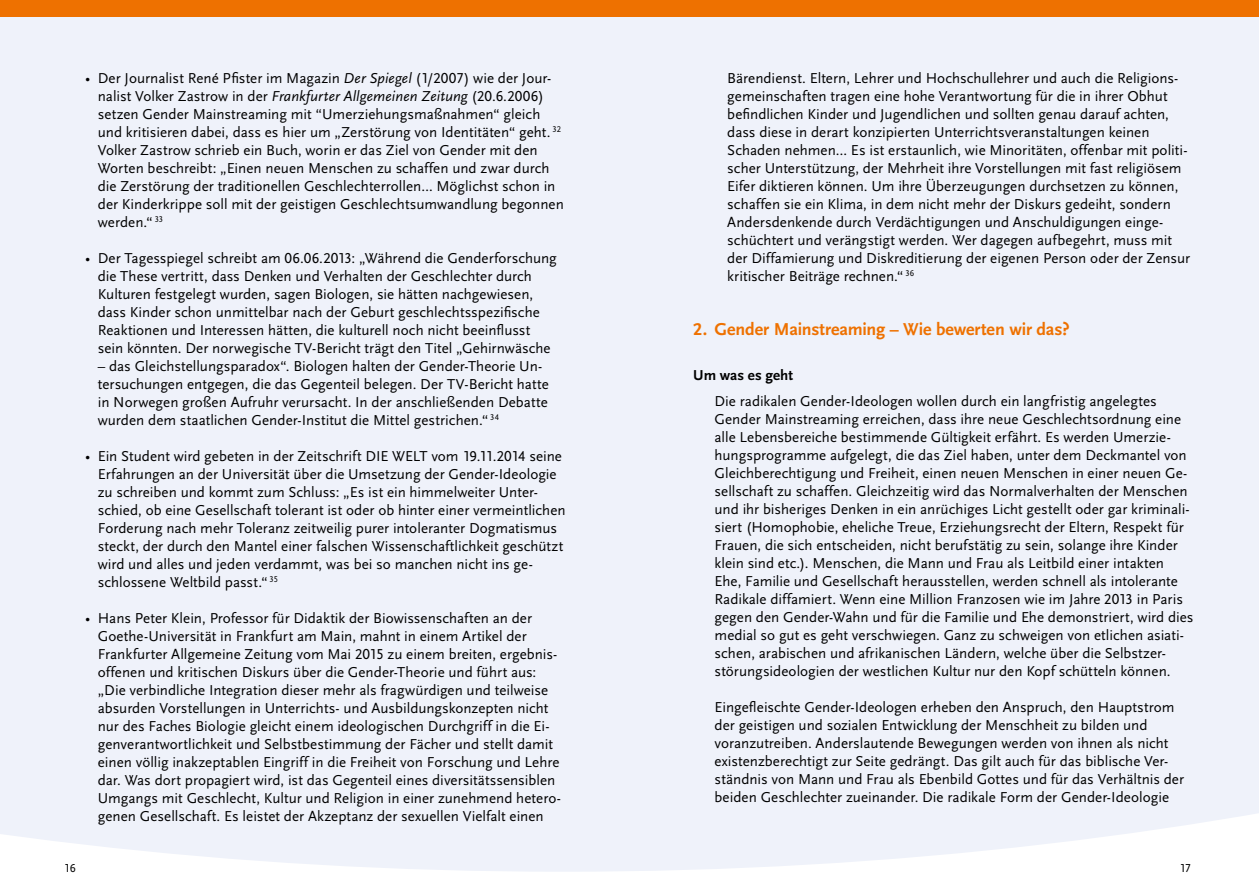
<style>
.page{position:relative;width:1259px;height:893px;background:#fff}
.page>*{position:absolute;margin:0;border:0;box-sizing:border-box;transform-origin:0 0}
.t1{font:700 18px "Scala Sans LF";letter-spacing:-.005em;color:#ee7100}
.t2{font:15px/18px "Scala Sans LF";color:#000}
.t3{font:700 15px "Scala Sans LF";color:#000}
.t4{font:12px "Scala Sans LF";color:#000}
.s1{font-style:italic}
</style>
<div class="page">
<div style="left:0;top:17px;width:1259px;height:855px;background:#eff2fa"></div>
<div style="left:0;top:0;width:1259px;height:17px;background:#ee7100"></div>
<p class="t2" style="left:98px;top:69px;width:467px;text-indent:-13px">• Der Journalist René Pfister im Magazin <span class="s1">Der Spiegel</span> (1/2007) wie der Jour&shy;nalist Volker Zastrow in der <span class="s1">Frankfurter Allgemeinen Zeitung</span> (20.6.2006) setzen Gender Mainstreaming mit “Umerziehungsmaßnahmen“ gleich und kritisieren dabei, dass es hier um „Zerstörung von Identitäten“ geht. <sup>32<br></sup>Volker Zastrow schrieb ein Buch, worin er das Ziel von Gender mit den Worten beschreibt: „Einen neuen Menschen zu schaffen und zwar durch die Zerstörung der traditionellen Geschlechterrollen… Möglichst schon in der Kinderkrippe soll mit der geistigen Geschlechtsumwandlung begonnen werden.“ <sup>33</sup></p>
<p class="t2" style="left:98px;top:249px;width:460px;text-indent:-13px">• Der Tagesspiegel schreibt am 06.06.2013: „Während die Genderforschung die These vertritt, dass Denken und Verhalten der Geschlechter durch Kulturen festgelegt wurden, sagen Biologen, sie hätten nachgewiesen, dass Kinder schon unmittelbar nach der Geburt geschlechtsspezifische Reaktionen und Interessen hätten, die kulturell noch nicht beeinflusst sein könnten. Der norwegische TV-Bericht trägt den Titel „Gehirnwäsche</p>
<p class="t2" style="left:98px;top:357px;width:452px">– das Gleichstellungsparadox“. Biologen halten der Gender-Theorie Un&shy;tersuchungen entgegen, die das Gegenteil belegen. Der TV-Bericht hatte in Norwegen großen Aufruhr verursacht. In der anschließenden Debatte wurden dem staatlichen Gender-Institut die Mittel gestrichen.“ <sup>34</sup></p>
<p class="t2" style="left:98px;top:447px;width:469px;text-indent:-13px">• Ein Student wird gebeten in der Zeitschrift DIE WELT vom 19.11.2014 seine Erfahrungen an der Universität über die Umsetzung der Gender-Ideologie zu schreiben und kommt zum Schluss: „Es ist ein himmelweiter Unter&shy;schied, ob eine Gesellschaft tolerant ist oder ob hinter einer vermeintlichen Forderung nach mehr Toleranz zeitweilig purer intoleranter Dogmatismus steckt, der durch den Mantel einer falschen Wissenschaftlichkeit geschützt wird und alles und jeden verdammt, was bei so manchen nicht ins ge&shy;schlossene Weltbild passt.“ <sup>35</sup></p>
<p class="t2" style="left:98px;top:609px;width:463px;text-indent:-13px">• Hans Peter Klein, Professor für Didaktik der Biowissenschaften an der Goethe-Universität in Frankfurt am Main, mahnt in einem Artikel der Frankfurter Allgemeine Zeitung vom Mai 2015 zu einem breiten, ergebnis&shy;offenen und kritischen Diskurs über die Gender-Theorie und führt aus: „Die verbindliche Integration dieser mehr als fragwürdigen und teilweise absurden Vorstellungen in Unterrichts- und Ausbildungskonzepten nicht nur des Faches Biologie gleicht einem ideologischen Durchgriff in die Ei&shy;genverantwortlichkeit und Selbstbestimmung der Fächer und stellt damit einen völlig inakzeptablen Eingriff in die Freiheit von Forschung und Lehre dar. Was dort propagiert wird, ist das Gegenteil eines diversitätssensiblen Umgangs mit Geschlecht, Kultur und Religion in einer zunehmend hetero&shy;genen Gesellschaft. Es leistet der Akzeptanz der sexuellen Vielfalt einen</p>
<p class="t2" style="left:727px;top:69px;width:464px">Bärendienst. Eltern, Lehrer und Hochschullehrer und auch die Religions&shy;gemeinschaften tragen eine hohe Verantwortung für die in ihrer Obhut befindlichen Kinder und Jugendlichen und sollten genau darauf achten, dass diese in derart konzipierten Unterrichtsveranstaltungen keinen Schaden nehmen… Es ist erstaunlich, wie Minoritäten, offenbar mit politi&shy;scher Unterstützung, der Mehrheit ihre Vorstellungen mit fast religiösem Eifer diktieren können. Um ihre Überzeugungen durchsetzen zu können, schaffen sie ein Klima, in dem nicht mehr der Diskurs gedeiht, sondern Andersdenkende durch Verdächtigungen und Anschuldigungen einge&shy;schüchtert und verängstigt werden. Wer dagegen aufbegehrt, muss mit der Diffamierung und Diskreditierung der eigenen Person oder der Zensur kritischer Beiträge rechnen.“ <sup>36</sup></p>
<p class="t1" style="left:693px;top:319px;width:378px">2. Gender Mainstreaming – Wie bewerten wir das?</p>
<p class="t3" style="left:693px;top:366px;width:101px">Um was es geht</p>
<p class="t2" style="left:714px;top:392px;width:480px">Die radikalen Gender-Ideologen wollen durch ein langfristig angelegtes Gender Mainstreaming erreichen, dass ihre neue Geschlechtsordnung eine alle Lebensbereiche bestimmende Gültigkeit erfährt. Es werden Umerzie&shy;hungsprogramme aufgelegt, die das Ziel haben, unter dem Deckmantel von Gleichberechtigung und Freiheit, einen neuen Menschen in einer neuen Ge&shy;sellschaft zu schaffen. Gleichzeitig wird das Normalverhalten der Menschen und ihr bisheriges Denken in ein anrüchiges Licht gestellt oder gar kriminali&shy;siert (Homophobie, eheliche Treue, Erziehungsrecht der Eltern, Respekt für Frauen, die sich entscheiden, nicht berufstätig zu sein, solange ihre Kinder klein sind etc.). Menschen, die Mann und Frau als Leitbild einer intakten Ehe, Familie und Gesellschaft herausstellen, werden schnell als intolerante Radikale diffamiert. Wenn eine Million Franzosen wie im Jahre 2013 in Paris gegen den Gender-Wahn und für die Familie und Ehe demonstriert, wird dies medial so gut es geht verschwiegen. Ganz zu schweigen von etlichen asiati&shy;schen, arabischen und afrikanischen Ländern, welche über die Selbstzer&shy;störungsideologien der westlichen Kultur nur den Kopf schütteln können.</p>
<p class="t2" style="left:714px;top:698px;width:471px">Eingefleischte Gender-Ideologen erheben den Anspruch, den Hauptstrom der geistigen und sozialen Entwicklung der Menschheit zu bilden und voranzutreiben. Anderslautende Bewegungen werden von ihnen als nicht existenzberechtigt zur Seite gedrängt. Das gilt auch für das biblische Ver&shy;ständnis von Mann und Frau als Ebenbild Gottes und für das Verhältnis der beiden Geschlechter zueinander. Die radikale Form der Gender-Ideologie</p>
<p class="t4" style="left:64px;top:861px;width:13px">16</p>
<p class="t4" style="left:1179px;top:861px;width:13px">17</p>
</div>
